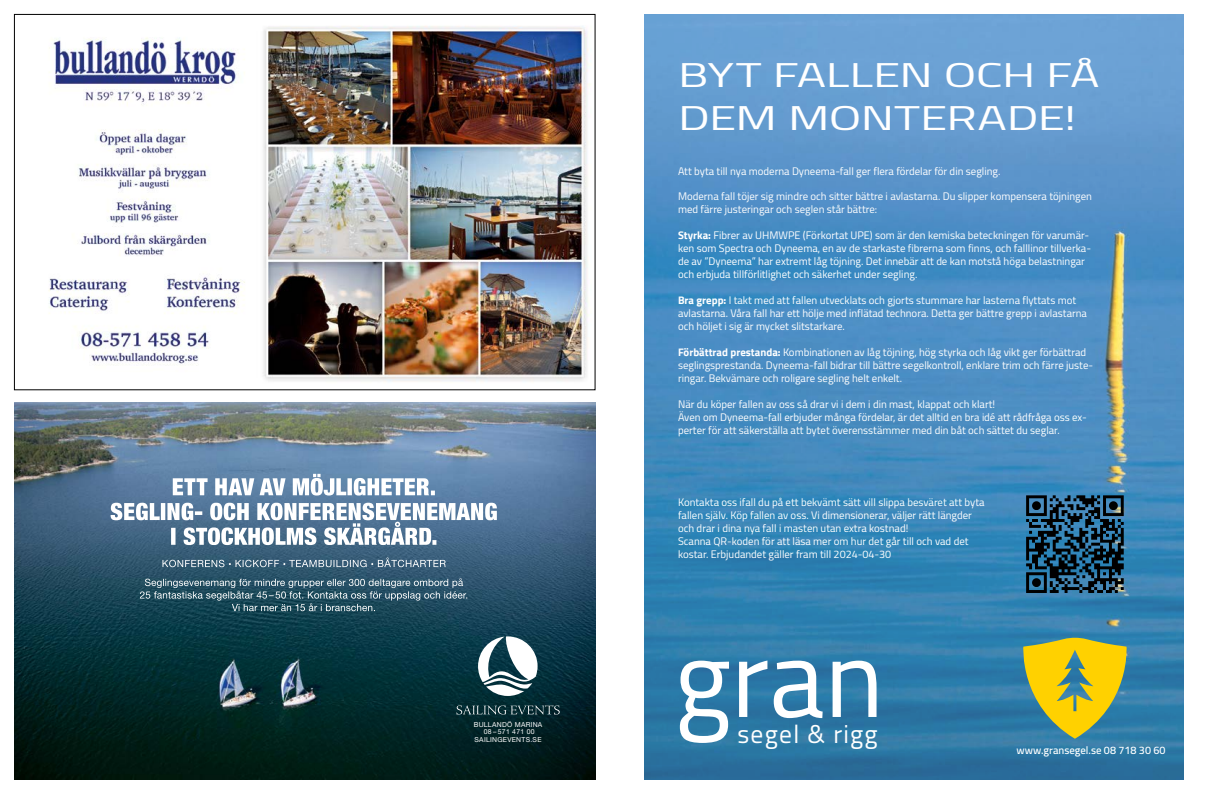
<style>
.page{position:relative;width:1219px;height:794px;background:#fff}
.page>*{position:absolute;margin:0;border:0;box-sizing:border-box;transform-origin:0 0}
.t1{font:110.4px "Cairo";color:#fff}
.t2{font:34px/43.2px "Cairo";letter-spacing:-.015em;color:#fff;scale:1.46 1}
.t3{font:25.5px "Cairo";letter-spacing:.05em;color:#fff}
.t4{font:10.8px/13px "Cairo";color:#fff}
.t5{font:600 10.8px "Cairo";color:#fff}
.t6{font:6.9px/7.6px "Helvetica Neue";letter-spacing:.04em;color:#fff;text-align:center}
.s1{font-weight:700}
</style>
<div class="page">
<img style="left:645px;top:14px;width:539px;height:766px">
<svg style="left:1019px;top:638px;width:112px;height:100px"></svg>
<svg style="left:1026px;top:495px;width:98px;height:98px"></svg>
<div style="left:1032px;top:578px;width:9px;height:9px;background:#000;border-radius:4px"></div>
<svg style="left:645px;top:775px;width:4px;height:5px"></svg>
<svg style="left:645px;top:14px;width:4px;height:4px"></svg>
<img style="left:14px;top:402px;width:581px;height:378px">
<svg style="left:111px;top:503px;width:386px;height:42px"></svg>
<svg style="left:173px;top:474px;width:262px;height:21px"></svg>
<svg style="left:162px;top:557px;width:284px;height:10px"></svg>
<svg style="left:140px;top:578px;width:327px;height:33px"></svg>
<svg style="left:478px;top:636px;width:60px;height:60px"></svg>
<svg style="left:456px;top:705px;width:104px;height:9px"></svg>
<svg style="left:593px;top:776px;width:3px;height:4px"></svg>
<img style="left:48px;top:26px;width:542px;height:356px">
<p class="t6" style="left:474px;top:720px;width:70px">BULLANDÖ MARINA<br>08 – 571 471 00<br>SAILINGEVENTS.SE</p>
<h2 class="t2" style="left:678px;top:53px;width:290px">BYT FALLEN OCH FÅ<br>DEM MONTERADE!</h2>
<p class="t4" style="left:678px;top:164px;width:324px">Att byta till nya moderna Dyneema-fall ger flera fördelar för din segling.</p>
<p class="t4" style="left:678px;top:190px;width:415px">Moderna fall töjer sig mindre och sitter bättre i avlastarna. Du slipper kompensera töjningen med färre justeringar och seglen står bättre:</p>
<p class="t4" style="left:678px;top:229px;width:415px"><span class="s1">Styrka:</span> Fibrer av UHMWPE (Förkortat UPE) som är den kemiska beteckningen för varumär&shy;ken som Spectra och Dyneema, en av de starkaste fibrerna som finns, och falllinor tillverka&shy;de av ”Dyneema” har extremt låg töjning. Det innebär att de kan motstå höga belastningar och erbjuda tillförlitlighet och säkerhet under segling.</p>
<p class="t4" style="left:678px;top:294px;width:410px"><span class="s1">Bra grepp:</span> I takt med att fallen utvecklats och gjorts stummare har lasterna flyttats mot avlastarna. Våra fall har ett hölje med inflätad technora. Detta ger bättre grepp i avlastarna och höljet i sig är mycket slitstarkare.</p>
<p class="t4" style="left:678px;top:346px;width:417px"><span class="s1">Förbättrad prestanda:</span> Kombinationen av låg töjning, hög styrka och låg vikt ger förbättrad seglingsprestanda. Dyneema-fall bidrar till bättre segelkontroll, enklare trim och färre juste&shy;ringar. Bekvämare och roligare segling helt enkelt.</p>
<p class="t4" style="left:678px;top:397px;width:410px">När du köper fallen av oss så drar vi i dem i din mast, klappat och klart!<br>Även om Dyneema-fall erbjuder många fördelar, är det alltid en bra idé att rådfråga oss ex&shy;perter för att säkerställa att bytet överensstämmer med din båt och sättet du seglar.</p>
<p class="t4" style="left:678px;top:495px;width:308px">Kontakta oss ifall du på ett bekvämt sätt vill slippa besväret att byta fallen själv. Köp fallen av oss. Vi dimensionerar, väljer rätt längder och drar i dina nya fall i masten utan extra kostnad!<br>Scanna QR-koden för att läsa mer om hur det går till och vad det kostar. Erbjudandet gäller fram till 2024-04-30</p>
<h1 class="t1" style="left:674px;top:586px;width:211px">gran</h1>
<h3 class="t3" style="left:737px;top:712px;width:142px">segel &amp; rigg</h3>
<p class="t5" style="left:1017px;top:740px;width:150px">www.gransegel.se 08 718 30 60</p>
</div>
